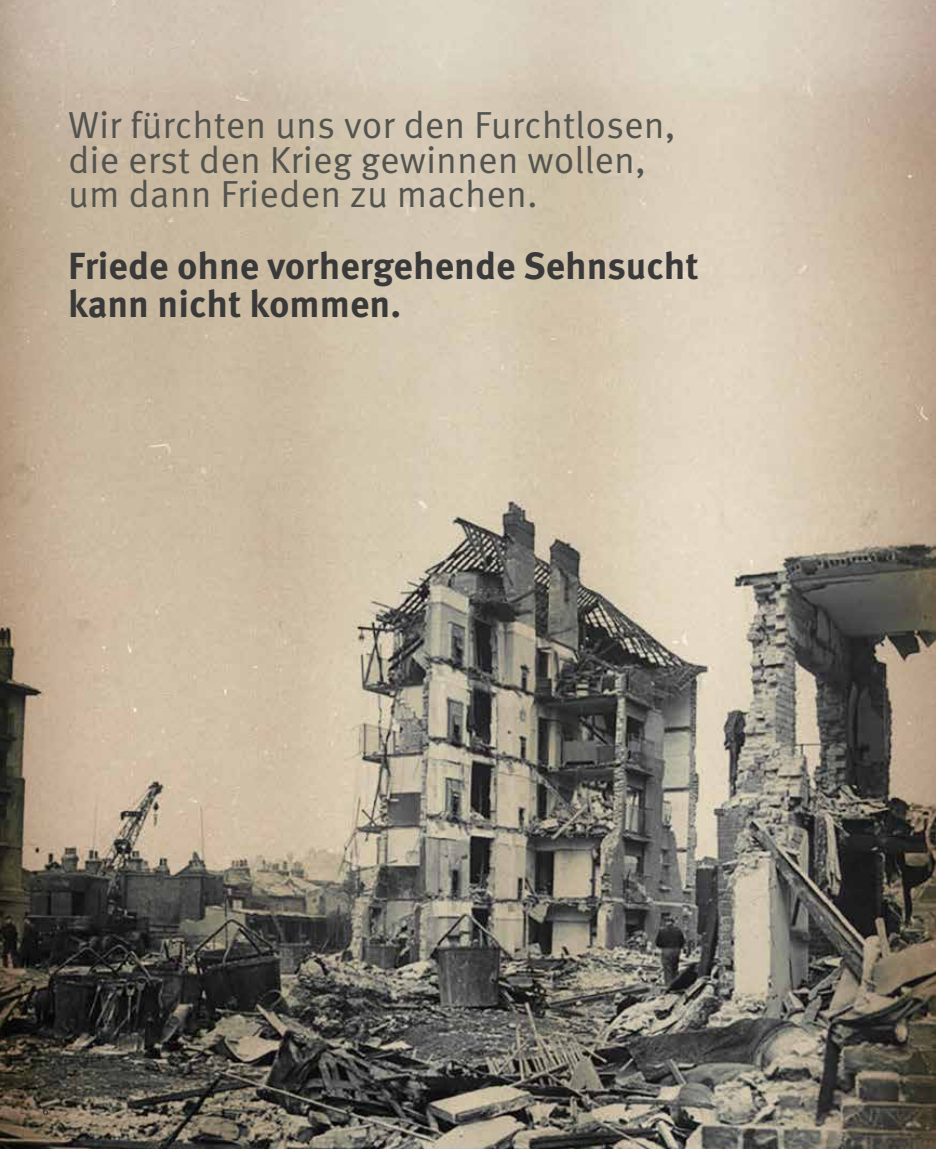
<style>
.page{position:relative;width:936px;height:1149px;background:#fff}
.page>*{position:absolute;margin:0;border:0;box-sizing:border-box;transform-origin:0 0}
.t1{font:37.65px/34.5px "Meta Pro Norm";color:#53544f}
.t2{font:700 37.65px/37.5px "Meta Pro";color:#393939}
.t3{font:12px "Rotis Serif Std";color:#282827}
</style>
<div class="page">
<img style="left:0;top:0;width:935px;height:1148px">
<p class="t1" style="left:68px;top:105px;width:609px">Wir fürchten uns vor den Furchtlosen, die erst den Krieg gewinnen wollen, um dann Frieden zu machen.</p>
<p class="t2" style="left:68px;top:245px;width:632px">Friede ohne vorhergehende Sehnsucht kann nicht kommen.</p>
<p class="t3" style="left:43px;top:1103px;width:8px">6</p>
</div>
